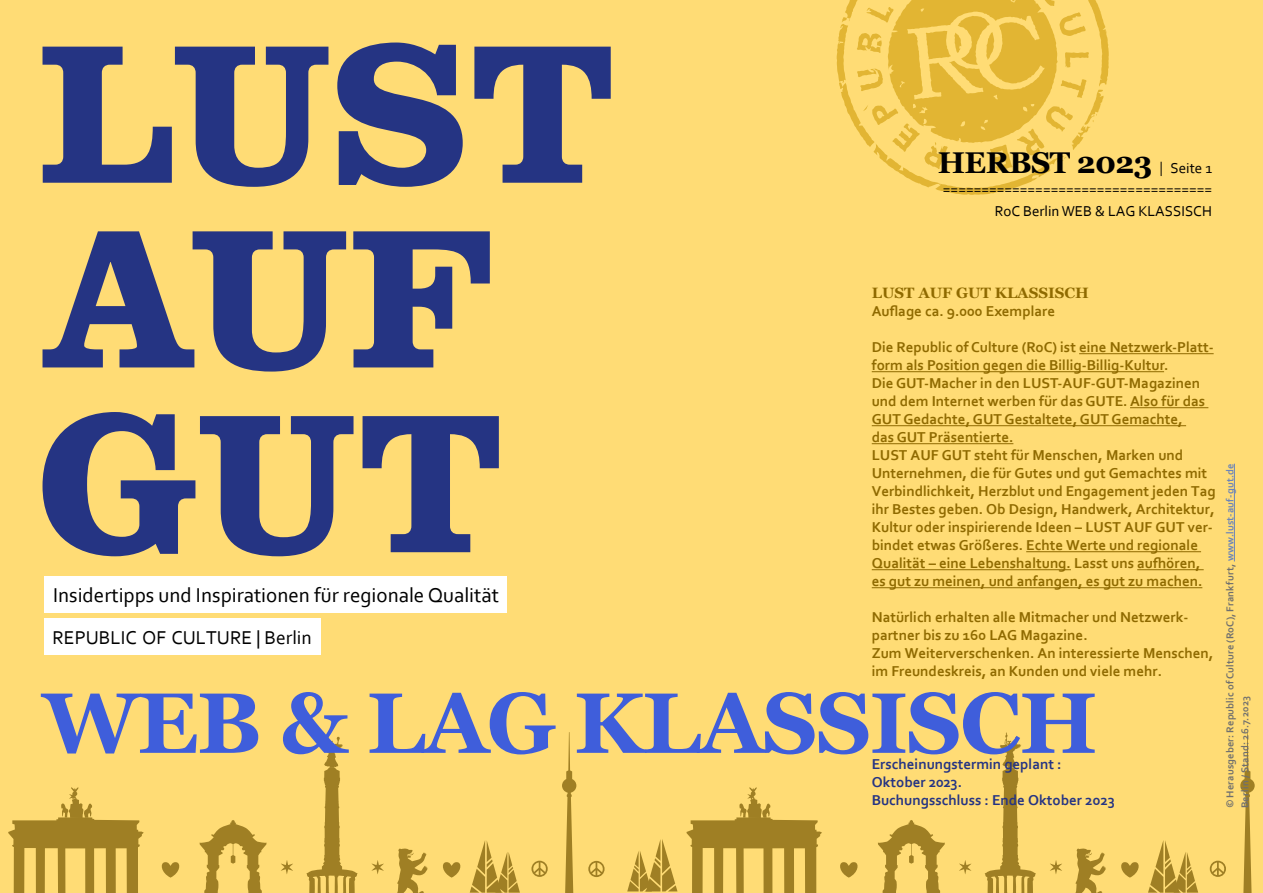
<style>
.page{position:relative;width:1263px;height:893px;background:#ffdc75}
.page>*{position:absolute;margin:0;border:0;box-sizing:border-box;transform-origin:0 0}
.t1{font:700 85.5px "Georgia";letter-spacing:-.02em;color:#3f5edb}
.t2{font:700 30px "Georgia";letter-spacing:-.02em;color:#000}
.t3{font:21px "Corbel";color:#000}
.t4{font:19.5px "Corbel";color:#000}
.t5{font:700 15px/18px "Corbel";color:#8f6a00}
.t6{font:700 15px/18px "Corbel";color:#253483}
.t7{font:15px/22px "Corbel";color:#000;text-align:right}
.t8{font:700 15px "Georgia";color:#8f6a00}
.t9{font:700 10.5px/15px "Corbel";letter-spacing:.015em;color:#6f6f6e}
.s1{font-weight:400;font-size:15px}
.s2{font-family:"Corbel";font-weight:400;font-size:15px}
.s3{color:#6a84b9}
</style>
<div class="page">
<svg style="left:837px;top:0;width:272px;height:195px"></svg>
<svg style="left:1210px;top:861px;width:16px;height:16px"></svg>
<svg style="left:959px;top:860px;width:12px;height:14px"></svg>
<svg style="left:1050px;top:860px;width:12px;height:14px"></svg>
<svg style="left:1075px;top:848px;width:31px;height:45px"></svg>
<svg style="left:985px;top:732px;width:51px;height:161px"></svg>
<svg style="left:840px;top:862px;width:18px;height:16px"></svg>
<svg style="left:1148px;top:840px;width:50px;height:53px"></svg>
<svg style="left:878px;top:820px;width:67px;height:73px"></svg>
<svg style="left:686px;top:787px;width:136px;height:106px"></svg>
<svg style="left:627px;top:839px;width:50px;height:52px"></svg>
<svg style="left:1121px;top:862px;width:18px;height:16px"></svg>
<svg style="left:1240px;top:732px;width:15px;height:161px"></svg>
<svg style="left:531px;top:861px;width:17px;height:16px"></svg>
<svg style="left:281px;top:860px;width:12px;height:14px"></svg>
<svg style="left:371px;top:860px;width:13px;height:14px"></svg>
<svg style="left:397px;top:848px;width:31px;height:45px"></svg>
<svg style="left:306px;top:732px;width:52px;height:161px"></svg>
<svg style="left:161px;top:862px;width:19px;height:16px"></svg>
<svg style="left:470px;top:841px;width:50px;height:52px"></svg>
<svg style="left:200px;top:820px;width:67px;height:73px"></svg>
<svg style="left:8px;top:787px;width:136px;height:106px"></svg>
<svg style="left:443px;top:862px;width:18px;height:16px"></svg>
<svg style="left:562px;top:732px;width:14px;height:161px"></svg>
<svg style="left:588px;top:861px;width:16px;height:16px"></svg>
<hr style="left:1234px;top:464px;width:1px;height:97px;background:#6a84b9">
<svg style="left:43px;top:43px;width:568px;height:144px"></svg>
<svg style="left:43px;top:231px;width:447px;height:141px"></svg>
<svg style="left:43px;top:412px;width:456px;height:144px"></svg>
<div style="left:45px;top:619px;width:276px;height:36px;background:#fff"></div>
<hr style="left:1079px;top:353px;width:135px;height:1px;background:#8f6a00">
<hr style="left:872px;top:371px;width:292px;height:1px;background:#8f6a00">
<hr style="left:1130px;top:407px;width:78px;height:1px;background:#8f6a00">
<hr style="left:872px;top:425px;width:314px;height:1px;background:#8f6a00">
<hr style="left:872px;top:443px;width:141px;height:1px;background:#8f6a00">
<hr style="left:1026px;top:551px;width:175px;height:1px;background:#8f6a00">
<hr style="left:872px;top:569px;width:199px;height:1px;background:#8f6a00">
<hr style="left:1137px;top:569px;width:67px;height:1px;background:#8f6a00">
<hr style="left:872px;top:587px;width:330px;height:1px;background:#8f6a00">
<div style="left:45px;top:576px;width:462px;height:36px;background:#fff"></div>
<h2 class="t2" style="left:938px;top:140px;width:276px">HERBST 2023 <span class="s1">|</span> <span class="s2">Seite 1</span></h2>
<p class="t7" style="left:943px;top:178px;width:271px">===================================<br>RoC Berlin WEB &amp; LAG KLASSISCH</p>
<h3 class="t3" style="left:53px;top:582px;width:447px">Insidertipps und Inspirationen für regionale Qualität</h3>
<h3 class="t4" style="left:52px;top:625px;width:261px">REPUBLIC OF CULTURE | Berlin</h3>
<p class="t8" style="left:872px;top:282px;width:219px">LUST AUF GUT KLASSISCH</p>
<p class="t5" style="left:872px;top:302px;width:185px">Auflage ca. 9.000 Exemplare</p>
<p class="t5" style="left:872px;top:338px;width:345px">Die Republic of Culture (RoC) ist eine Netzwerk-Platt&shy;form als Position gegen die Billig-Billig-Kultur.<br>Die GUT-Macher in den LUST-AUF-GUT-Magazinen und dem Internet werben für das GUTE. Also für das GUT Gedachte, GUT Gestaltete, GUT Gemachte,<br>das GUT Präsentierte.<br>LUST AUF GUT steht für Menschen, Marken und Unternehmen, die für Gutes und gut Gemachtes mit Verbindlichkeit, Herzblut und Engagement jeden Tag ihr Bestes geben. Ob Design, Handwerk, Architektur, Kultur oder inspirierende Ideen – LUST AUF GUT ver&shy;bindet etwas Größeres. Echte Werte und regionale Qualität – eine Lebenshaltung. Lasst uns aufhören, es gut zu meinen, und anfangen, es gut zu machen.</p>
<p class="t5" style="left:872px;top:608px;width:343px">Natürlich erhalten alle Mitmacher und Netzwerk&shy;partner bis zu 160 LAG Magazine.<br>Zum Weiterverschenken. An interessierte Menschen, im Freundeskreis, an Kunden und viele mehr.</p>
<h1 class="t1" style="left:43px;top:659px;width:1056px">WEB &amp; LAG KLASSISCH</h1>
<p class="t6" style="left:872px;top:755px;width:245px">Erscheinungstermin geplant :<br>Oktober 2023.<br>Buchungsschluss : Ende Oktober 2023</p>
<p class="t9" style="left:1222px;top:808px;width:346px;rotate:-90deg">© Herausgeber: Republic of Culture (RoC), Frankfurt, <span class="s3">www.lust-auf-gut.de<br></span>Berlin / Stand: 26.7.2023</p>
</div>
